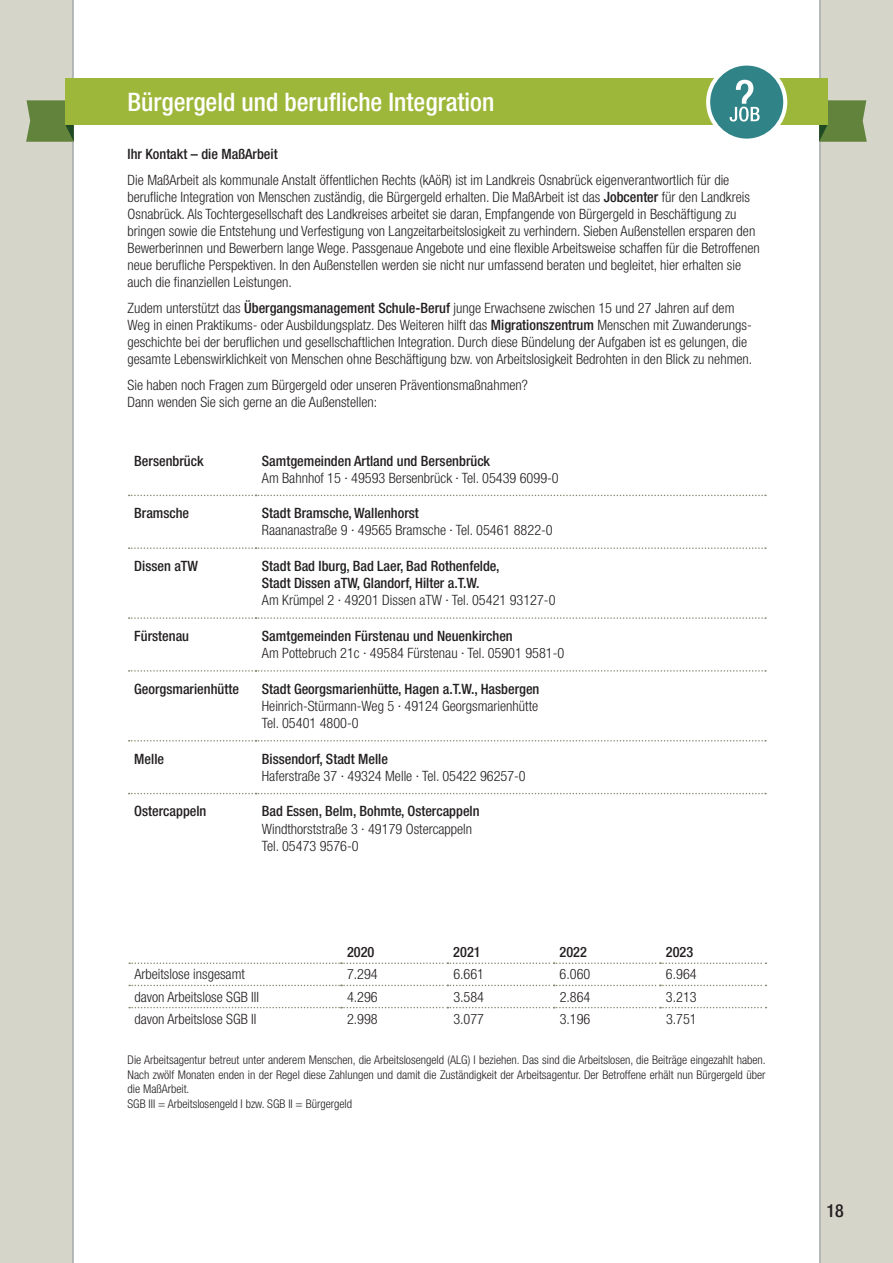
<style>
.page{position:relative;width:893px;height:1263px;background:#fff}
.page>*{position:absolute;margin:0;border:0;box-sizing:border-box;transform-origin:0 0}
.t1{font:500 condensed 25.5px "Helvetica Neue LT Std";color:#fff}
.t2{font:500 condensed 18px "Helvetica Neue LT Std";color:#231f20}
.t3{font:300 condensed 14.25px/17.1px "Helvetica Neue LT Std";color:#231f20}
.t4{font:500 condensed 14.25px/17.1px "Helvetica Neue LT Std";color:#231f20}
.t5{font:300 condensed 12px/14.4px "Helvetica Neue LT Std";color:#231f20}
.s1{font-weight:500}
</style>
<div class="page">
<div style="left:0;top:0;width:72px;height:1263px;background:#d6d5ca"></div>
<div style="left:821px;top:0;width:72px;height:1263px;background:#d6d5ca"></div>
<hr style="left:72px;top:0;width:2px;height:1263px;background:#a4abae">
<hr style="left:819px;top:0;width:2px;height:1263px;background:#a4abae">
<svg style="left:26px;top:100px;width:48px;height:42px;background:#668644"></svg>
<svg style="left:819px;top:100px;width:48px;height:42px;background:#668644"></svg>
<div style="left:65px;top:79px;width:426px;height:46px;background:#9db73b"></div>
<div style="left:402px;top:79px;width:426px;height:46px;background:#9db73b"></div>
<div style="left:708px;top:64px;width:77px;height:77px;background:#308487;border-radius:50%"></div>
<div style="left:706px;top:62px;width:81px;height:81px;border:4px solid #fff;border-radius:50%"></div>
<svg style="left:129px;top:793px;width:637px;height:1px"></svg>
<svg style="left:129px;top:740px;width:637px;height:1px"></svg>
<svg style="left:129px;top:670px;width:637px;height:2px"></svg>
<svg style="left:129px;top:617px;width:637px;height:2px"></svg>
<svg style="left:129px;top:547px;width:637px;height:2px"></svg>
<svg style="left:129px;top:495px;width:637px;height:1px"></svg>
<svg style="left:129px;top:1007px;width:637px;height:1px"></svg>
<svg style="left:129px;top:985px;width:637px;height:1px"></svg>
<svg style="left:129px;top:962px;width:637px;height:2px"></svg>
<svg style="left:730px;top:80px;width:30px;height:42px"></svg>
<h2 class="t1" style="left:128px;top:86px;width:368px">Bürgergeld und berufiche Integration</h2>
<p class="t4" style="left:128px;top:145px;width:152px">Ihr Kontakt – die MaßArbeit</p>
<p class="t3" style="left:128px;top:171px;width:634px">Die MaßArbeit als kommunale Anstalt öffentlichen Rechts (kAöR) ist im Landkreis Osnabrück eigenverantwortlich für die berufiche Integration von Menschen zuständig, die Bürgergeld erhalten. Die MaßArbeit ist das <span class="s1">Jobcenter</span> für den Landkreis Osnabrück. Als Tochtergesellschaft des Landkreises arbeitet sie daran, Empfangende von Bürgergeld in Beschäftigung zu bringen sowie die Entstehung und Verfestigung von Langzeitarbeitslosigkeit zu verhindern. Sieben Außenstellen ersparen den Bewerberinnen und Bewerbern lange Wege. Passgenaue Angebote und eine fexible Arbeitsweise schaffen für die Betroffenen neue berufiche Perspektiven. In den Außenstellen werden sie nicht nur umfassend beraten und begleitet, hier erhalten sie auch die fnanziellen Leistungen.</p>
<p class="t3" style="left:128px;top:299px;width:626px">Zudem unterstützt das <span class="s1">Übergangsmanagement Schule-Beruf</span> junge Erwachsene zwischen 15 und 27 Jahren auf dem Weg in einen Praktikums- oder Ausbildungsplatz. Des Weiteren hilft das <span class="s1">Migrationszentrum</span> Menschen mit Zuwanderungs&shy;geschichte bei der berufichen und gesellschaftlichen Integration. Durch diese Bündelung der Aufgaben ist es gelungen, die gesamte Lebenswirklichkeit von Menschen ohne Beschäftigung bzw. von Arbeitslosigkeit Bedrohten in den Blick zu nehmen.</p>
<p class="t3" style="left:128px;top:376px;width:402px">Sie haben noch Fragen zum Bürgergeld oder unseren Präventionsmaßnahmen?<br>Dann wenden Sie sich gerne an die Außenstellen:</p>
<p class="t4" style="left:134px;top:452px;width:71px">Bersenbrück</p>
<p class="t4" style="left:262px;top:452px;width:230px">Samtgemeinden Artland und Bersenbrück</p>
<p class="t3" style="left:262px;top:469px;width:298px">Am Bahnhof 15 · 49593 Bersenbrück · Tel. 05439 6099-0</p>
<p class="t4" style="left:134px;top:504px;width:56px">Bramsche</p>
<p class="t4" style="left:262px;top:504px;width:159px">Stadt Bramsche, Wallenhorst</p>
<p class="t3" style="left:262px;top:522px;width:292px">Raananastraße 9 · 49565 Bramsche · Tel. 05461 8822-0</p>
<p class="t4" style="left:134px;top:557px;width:65px">Dissen aTW</p>
<p class="t4" style="left:262px;top:557px;width:239px">Stadt Bad Iburg, Bad Laer, Bad Rothenfelde,<br>Stadt Dissen aTW, Glandorf, Hilter a.T.W.</p>
<p class="t3" style="left:262px;top:592px;width:295px">Am Krümpel 2 · 49201 Dissen aTW · Tel. 05421 93127-0</p>
<p class="t4" style="left:134px;top:627px;width:56px">Fürstenau</p>
<p class="t4" style="left:262px;top:627px;width:252px">Samtgemeinden Fürstenau und Neuenkirchen</p>
<p class="t3" style="left:262px;top:644px;width:304px">Am Pottebruch 21c · 49584 Fürstenau · Tel. 05901 9581-0</p>
<p class="t4" style="left:134px;top:680px;width:106px">Georgsmarienhütte</p>
<p class="t3" style="left:262px;top:680px;width:279px;text-align:justify"><span class="s1">Stadt Georgsmarienhütte, Hagen a.T.W., Hasbergen </span>Heinrich-Stürmann-Weg 5 · 49124 Georgsmarienhütte Tel. 05401 4800-0</p>
<p class="t4" style="left:134px;top:750px;width:31px">Melle</p>
<p class="t4" style="left:262px;top:750px;width:128px">Bissendorf, Stadt Melle</p>
<p class="t3" style="left:262px;top:767px;width:265px">Haferstraße 37 · 49324 Melle · Tel. 05422 96257-0</p>
<p class="t4" style="left:134px;top:803px;width:74px">Ostercappeln</p>
<p class="t3" style="left:262px;top:803px;width:219px"><span class="s1">Bad Essen, Belm, Bohmte, Ostercappeln<br></span>Windthorststraße 3 · 49179 Ostercappeln<br>Tel. 05473 9576-0</p>
<p class="t4" style="left:347px;top:943px;width:29px">2020</p>
<p class="t4" style="left:453px;top:943px;width:29px">2021</p>
<p class="t4" style="left:560px;top:943px;width:29px">2022</p>
<p class="t4" style="left:666px;top:943px;width:29px">2023</p>
<p class="t3" style="left:134px;top:966px;width:112px">Arbeitslose insgesamt</p>
<p class="t3" style="left:347px;top:966px;width:32px">7.294</p>
<p class="t3" style="left:453px;top:966px;width:32px">6.661</p>
<p class="t3" style="left:560px;top:966px;width:32px">6.060</p>
<p class="t3" style="left:666px;top:966px;width:32px">6.964</p>
<p class="t3" style="left:134px;top:988px;width:126px">davon Arbeitslose SGB III</p>
<p class="t3" style="left:347px;top:988px;width:32px">4.296</p>
<p class="t3" style="left:453px;top:988px;width:32px">3.584</p>
<p class="t3" style="left:560px;top:988px;width:32px">2.864</p>
<p class="t3" style="left:666px;top:988px;width:32px">3.213</p>
<p class="t3" style="left:134px;top:1010px;width:124px">davon Arbeitslose SGB II</p>
<p class="t3" style="left:347px;top:1010px;width:32px">2.998</p>
<p class="t3" style="left:453px;top:1010px;width:32px">3.077</p>
<p class="t3" style="left:560px;top:1010px;width:32px">3.196</p>
<p class="t3" style="left:666px;top:1010px;width:32px">3.751</p>
<p class="t5" style="left:128px;top:1053px;width:640px">Die Arbeitsagentur betreut unter anderem Menschen, die Arbeitslosengeld (ALG) I beziehen. Das sind die Arbeitslosen, die Beiträge eingezahlt haben.<br>Nach zwölf Monaten enden in der Regel diese Zahlungen und damit die Zuständigkeit der Arbeitsagentur. Der Betroffene erhält nun Bürgergeld über die MaßArbeit.<br>SGB III = Arbeitslosengeld I bzw. SGB II = Bürgergeld</p>
<p class="t2" style="left:827px;top:1200px;width:19px">18</p>
</div>
